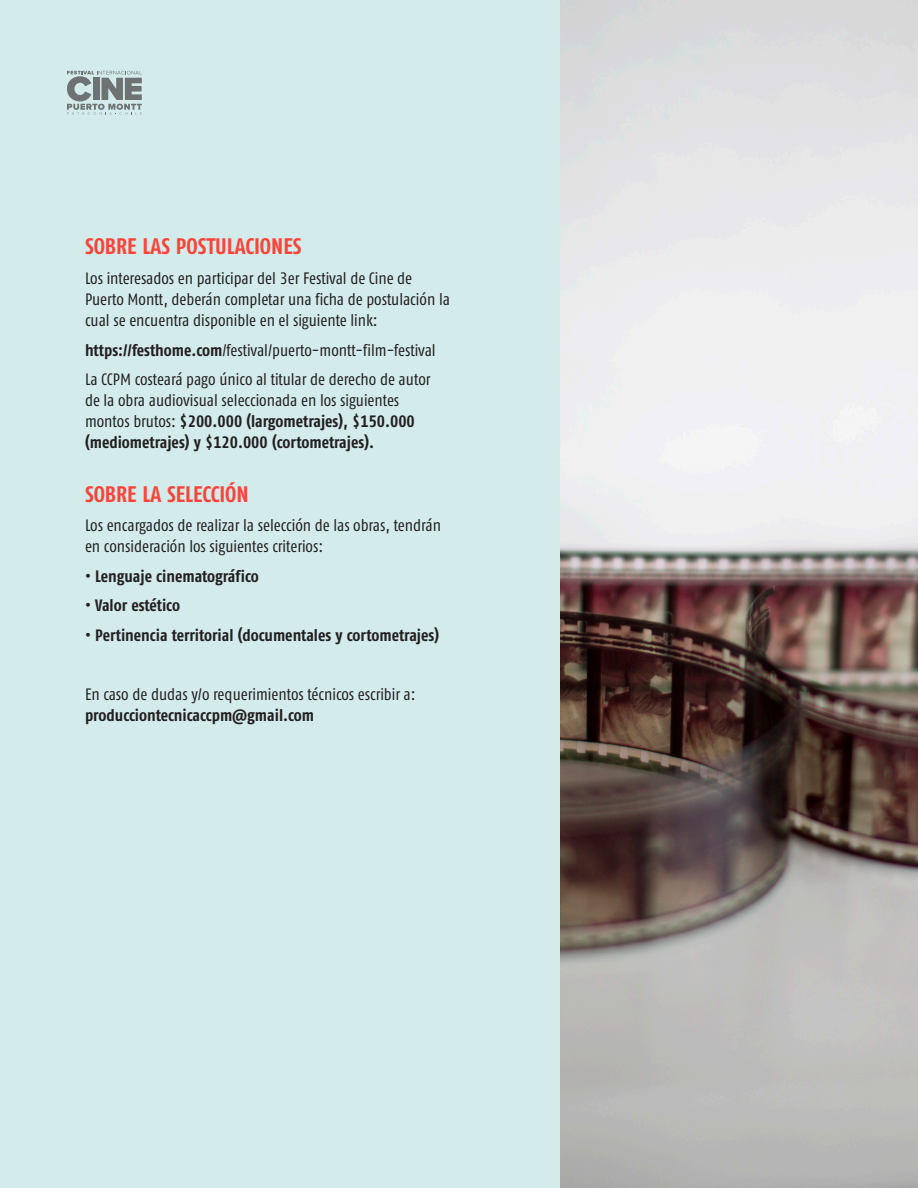
<style>
.page{position:relative;width:918px;height:1188px;background:#fff}
.page>*{position:absolute;margin:0;border:0;box-sizing:border-box;transform-origin:0 0}
.Tit-N{font:700 22.5px "Fago Co Tf";color:#ff4338}
.textonormal{font:16.5px/21px "Fago Co Tf";color:#231f20}
.textonormal-2{font:700 16.5px "Fago Co Tf";color:#231f20}
.s1{font-weight:700}
</style>
<div class="page">
<div style="left:0;top:0;width:561px;height:1188px;background:#d3eceb"></div>
<svg style="left:67px;top:71px;width:75px;height:44px;background:#a1b0b0"></svg>
<img style="left:561px;top:0;width:357px;height:1188px">
<p class="Tit-N" style="left:85px;top:233px;width:218px">SOBRE LAS POSTULACIONES</p>
<p class="textonormal" style="left:85px;top:268px;width:366px">Los interesados en participar del 3er Festival de Cine de<br>Puerto Montt, deberán completar una ficha de postulación la cual se encuentra disponible en el siguiente link:</p>
<p class="textonormal" style="left:85px;top:339px;width:352px"><span class="s1">https://festhome.com</span>/festival/puerto-montt-film-festival</p>
<p class="textonormal" style="left:85px;top:369px;width:347px">La CCPM costeará pago único al titular de derecho de autor de la obra audiovisual seleccionada en los siguientes montos brutos: <span class="s1">$200.000 (largometrajes), $150.000 (mediometrajes) y $120.000 (cortometrajes).</span></p>
<p class="Tit-N" style="left:85px;top:481px;width:165px">SOBRE LA SELECCIÓN</p>
<p class="textonormal" style="left:85px;top:515px;width:357px">Los encargados de realizar la selección de las obras, tendrán en consideración los siguientes criterios:</p>
<p class="textonormal-2" style="left:85px;top:566px;width:175px">• Lenguaje cinematográfico</p>
<p class="textonormal-2" style="left:85px;top:596px;width:97px">• Valor estético</p>
<p class="textonormal-2" style="left:85px;top:625px;width:356px">• Pertinencia territorial (documentales y cortometrajes)</p>
<p class="textonormal" style="left:85px;top:683px;width:332px">En caso de dudas y/o requerimientos técnicos escribir a: <span class="s1">producciontecnicaccpm@gmail.com</span></p>
</div>
